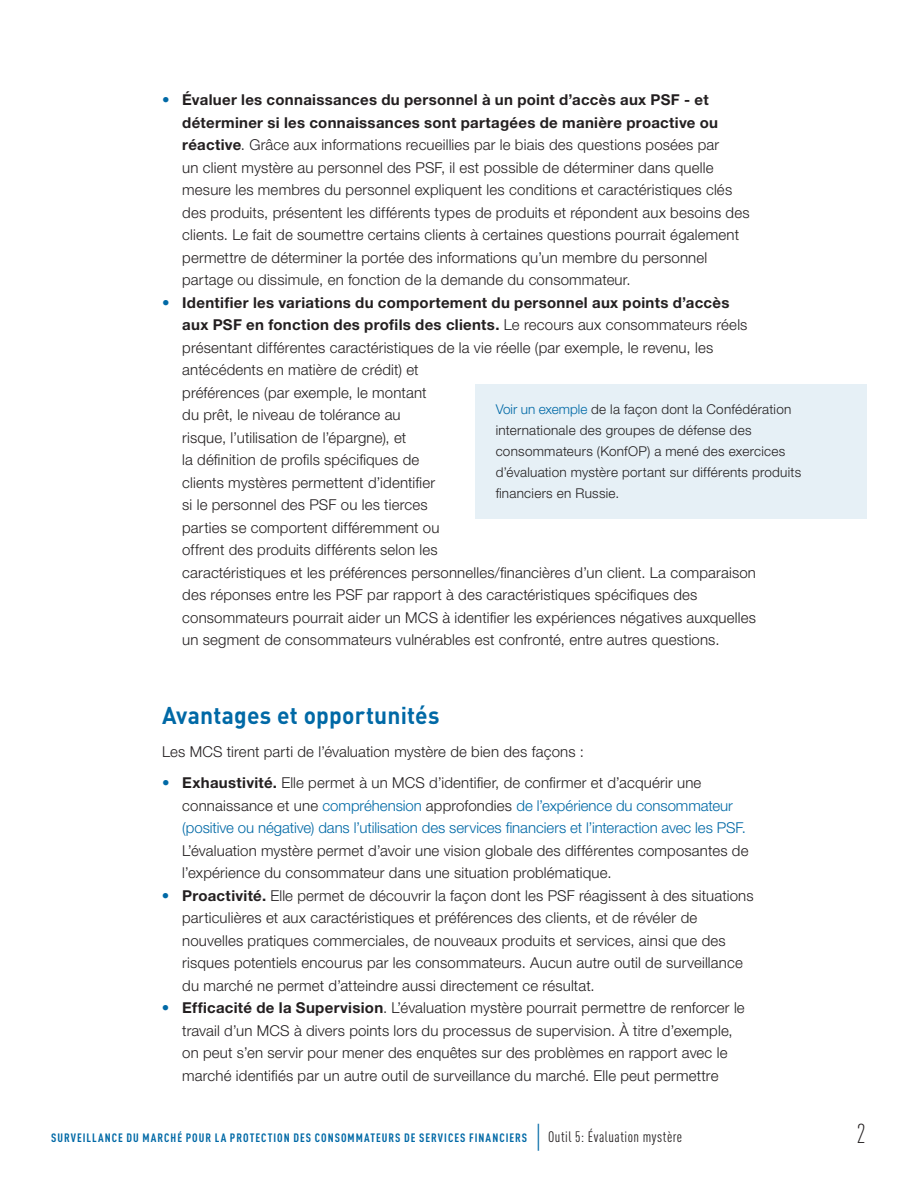
<style>
.page{position:relative;width:918px;height:1188px;background:#fff}
.page>*{position:absolute;margin:0;border:0;box-sizing:border-box;transform-origin:0 0}
.t1{font:300 condensed 27px "DIN Pro";color:#231f20}
.A_Head{font:700 24px "DIN Pro";letter-spacing:.01em;color:#0069a6;scale:.95 1}
.Body{font:300 15px/22.5px "Helvetica Neue LT Std";letter-spacing:.01em;color:#231f20}
.Box_Body{font:300 13.5px/21px "Helvetica Neue LT Std";letter-spacing:.02em;color:#231f20}
.t2{font:700 condensed 12px "DIN Pro";letter-spacing:.085em;color:#0069a6}
.s1{color:#0069a6}
.s2{font-weight:700}
.s3{font-family:"Minion Pro";font-weight:400;font-stretch:normal;font-size:27px}
.s4{font-weight:400;font-size:15px;color:#231f20}
</style>
<div class="page">
<div style="left:475px;top:384px;width:392px;height:135px;background:#e6f0f6"></div>
<p class="Body" style="left:182px;top:88px;width:569px;text-indent:-20px"><span class="s1">•</span> <span class="s2">Évaluer les connaissances du personnel à un point d’accès aux PSF - et déterminer si les connaissances sont partagées de manière proactive ou réactive</span>. Grâce aux informations recueillies par le biais des questions posées par<br>un client mystère au personnel des PSF, il est possible de déterminer dans quelle mesure les membres du personnel expliquent les conditions et caractéristiques clés des produits, présentent les différents types de produits et répondent aux besoins des clients. Le fait de soumettre certains clients à certaines questions pourrait également permettre de déterminer la portée des informations qu’un membre du personnel partage ou dissimule, en fonction de la demande du consommateur.</p>
<p class="Body" style="left:182px;top:291px;width:575px;text-indent:-20px"><span class="s1">•</span> <span class="s2">Identifier les variations du comportement du personnel aux points d’accès aux PSF en fonction des profils des clients.</span> Le recours aux consommateurs réels présentant différentes caractéristiques de la vie réelle (par exemple, le revenu, les antécédents en matière de crédit) et<br>préférences (par exemple, le montant<br>du prêt, le niveau de tolérance au<br>risque, l’utilisation de l’épargne), et<br>la définition de profils spécifiques de<br>clients mystères permettent d’identifier<br>si le personnel des PSF ou les tierces<br>parties se comportent différemment ou<br>offrent des produits différents selon les<br>caractéristiques et les préférences personnelles/financières d’un client. La comparaison des réponses entre les PSF par rapport à des caractéristiques spécifiques des consommateurs pourrait aider un MCS à identifier les expériences négatives auxquelles un segment de consommateurs vulnérables est confronté, entre autres questions.</p>
<p class="Box_Body" style="left:496px;top:399px;width:307px"><span class="s1">Voir un exemple</span> de la façon dont la Confédération internationale des groupes de défense des consommateurs (KonfOP) a mené des exercices d’évaluation mystère portant sur différents produits financiers en Russie.</p>
<p class="A_Head" style="left:162px;top:695px;width:294px">Avantages et opportunités</p>
<p class="Body" style="left:162px;top:740px;width:424px">Les MCS tirent parti de l’évaluation mystère de bien des façons :</p>
<p class="Body" style="left:182px;top:771px;width:568px;text-indent:-20px"><span class="s1">•</span> <span class="s2">Exhaustivité.</span> Elle permet à un MCS d’identifier, de confirmer et d’acquérir une connaissance et une <span class="s1">compréhension</span> approfondies <span class="s1">de l’expérience du consommateur (positive ou négative) dans l’utilisation des services financiers et l’interaction avec les PSF.<br></span>L’évaluation mystère permet d’avoir une vision globale des différentes composantes de l’expérience du consommateur dans une situation problématique.</p>
<p class="Body" style="left:182px;top:884px;width:573px;text-indent:-20px"><span class="s1">•</span> <span class="s2">Proactivité.</span> Elle permet de découvrir la façon dont les PSF réagissent à des situations particulières et aux caractéristiques et préférences des clients, et de révéler de nouvelles pratiques commerciales, de nouveaux produits et services, ainsi que des risques potentiels encourus par les consommateurs. Aucun autre outil de surveillance du marché ne permet d’atteindre aussi directement ce résultat.</p>
<p class="Body" style="left:162px;top:996px;width:584px;text-align:center"><span class="s1">•</span> <span class="s2">Efficacité de la Supervision</span>. L’évaluation mystère pourrait permettre de renforcer le travail d’un MCS à divers points lors du processus de supervision. À titre d’exemple,<br>on peut s’en servir pour mener des enquêtes sur des problèmes en rapport avec le marché identifiés par un autre outil de surveillance du marché. Elle peut permettre</p>
<p class="t2" style="left:51px;top:1129px;width:633px">SURVEILLANCE DU MARCHÉ POUR LA PROTECTION DES CONSOMMATEURS DE SERVICES FINANCIERS <span class="s3">|</span> <span class="s4">Outil 5: Évaluation mystère</span></p>
<p class="t1" style="left:856px;top:1115px;width:11px">2</p>
</div>
